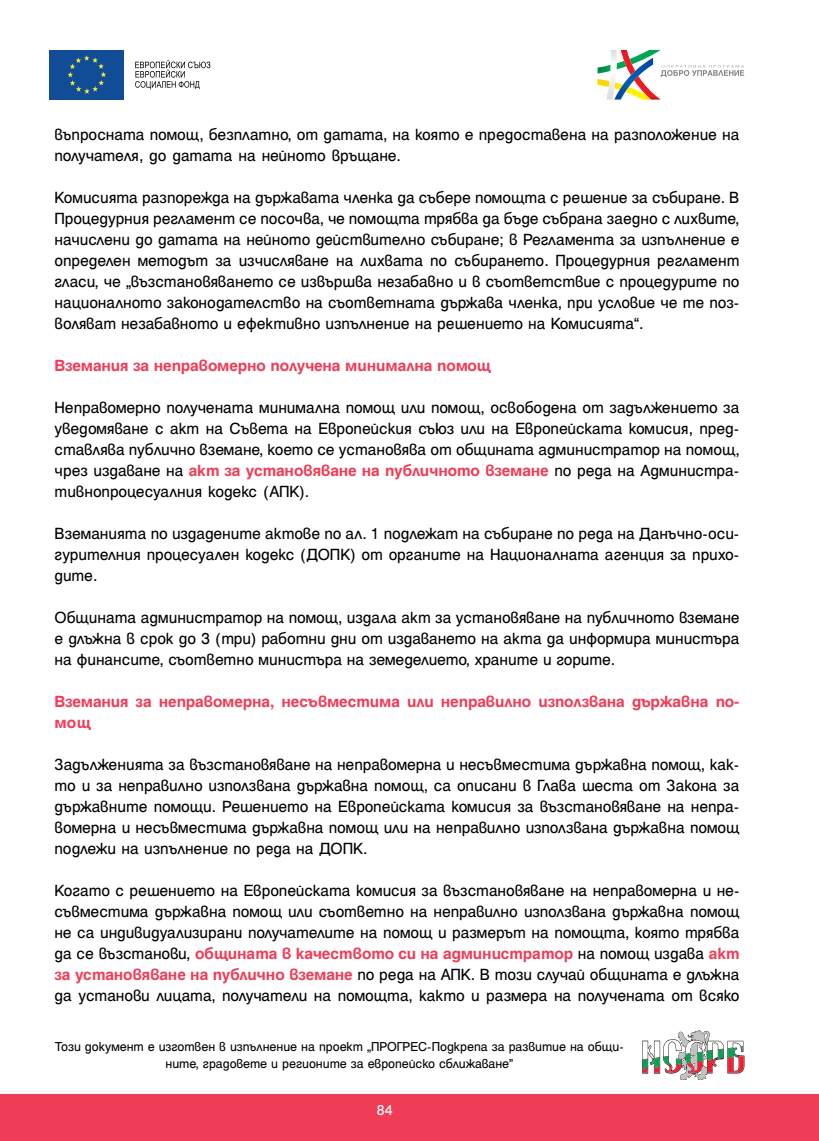
<style>
.page{position:relative;width:819px;height:1141px;background:#fff}
.page>*{position:absolute;margin:0;border:0;box-sizing:border-box;transform-origin:0 0}
.t1{font:17.5px/21px "Helen Bg";letter-spacing:-.005em;color:#000;text-align:justify}
.t2{font:700 17.5px/21px "Helen Bg";letter-spacing:-.01em;color:#ef3d58}
.t3{font:15.75px "Helen Bg";color:#fff}
.t4{font:14px/16.8px "Helen Bg";letter-spacing:-.005em;color:#000;text-align:center}
.s1{font-weight:700;color:#ef3d58}
</style>
<div class="page">
<svg style="left:597px;top:50px;width:147px;height:50px"></svg>
<div style="left:50px;top:50px;width:74px;height:50px;background:#114d97"></div>
<svg style="left:67px;top:55px;width:39px;height:39px"></svg>
<svg style="left:135px;top:60px;width:75px;height:29px"></svg>
<svg style="left:642px;top:1030px;width:102px;height:50px"></svg>
<div style="left:0;top:1094px;width:819px;height:47px;background:#ef3d58"></div>
<p class="t1" style="left:55px;top:125px;width:686px">въпросната помощ, безплатно, от датата, на която е предоставена на разположение на получателя, до датата на нейното връщане.</p>
<p class="t1" style="left:55px;top:188px;width:686px">Комисията разпорежда на държавата членка да събере помощта с решение за събиране. В Процедурния регламент се посочва, че помощта трябва да бъде събрана заедно с лихвите, начислени до датата на нейното действително събиране; в Регламента за изпълнение е определен методът за изчисляване на лихвата по събирането. Процедурния регламент гласи, че „възстановяването се извършва незабавно и в съответствие с процедурите по националното законодателство на съответната държава членка, при условие че те поз&shy;воляват незабавното и ефективно изпълнение на решението на Комисията“.</p>
<p class="t2" style="left:55px;top:356px;width:437px">Вземания за неправомерно получена минимална помощ</p>
<p class="t1" style="left:55px;top:398px;width:686px">Неправомерно получената минимална помощ или помощ, освободена от задължението за уведомяване с акт на Съвета на Европейския съюз или на Европейската комисия, пред&shy;ставлява публично вземане, което се установява от общината администратор на помощ, чрез издаване на <span class="s1">акт за установяване на публичното вземане</span> по реда на Администра&shy;тивнопроцесуалния кодекс (АПК).</p>
<p class="t1" style="left:55px;top:524px;width:686px">Вземанията по издадените актове по ал. 1 подлежат на събиране по реда на Данъчно-оси&shy;гурителния процесуален кодекс (ДОПК) от органите на Националната агенция за прихо&shy;дите.</p>
<p class="t1" style="left:55px;top:608px;width:686px">Общината администратор на помощ, издала акт за установяване на публичното вземане е длъжна в срок до 3 (три) работни дни от издаването на акта да информира министъра на финансите, съответно министъра на земеделието, храните и горите.</p>
<p class="t2" style="left:55px;top:692px;width:686px">Вземания за неправомерна, несъвместима или неправилно използвана държавна по&shy;мощ</p>
<p class="t1" style="left:55px;top:755px;width:686px">Задълженията за възстановяване на неправомерна и несъвместима държавна помощ, как&shy;то и за неправилно използвана държавна помощ, са описани в Глава шеста от Закона за държавните помощи. Решението на Европейската комисия за възстановяване на непра&shy;вомерна и несъвместима държавна помощ или на неправилно използвана държавна помощ подлежи на изпълнение по реда на ДОПК.</p>
<p class="t1" style="left:55px;top:881px;width:686px">Когато с решението на Европейската комисия за възстановяване на неправомерна и не&shy;съвместима държавна помощ или съответно на неправилно използвана държавна помощ не са индивидуализирани получателите на помощ и размерът на помощта, която трябва да се възстанови, <span class="s1">общината в качеството си на администратор</span> на помощ издава <span class="s1">акт за установяване на публично вземане</span> по реда на АПК. В този случай общината е длъжна да установи лицата, получатели на помощта, както и размера на получената от всяко</p>
<p class="t4" style="left:55px;top:1039px;width:571px">Този документ е изготвен в изпълнение на проект „ПРОГРЕС-Подкрепа за развитие на общи&shy;ните, градовете и регионите за европейско сближаване”</p>
<p class="t3" style="left:377px;top:1104px;width:17px">84</p>
</div>
